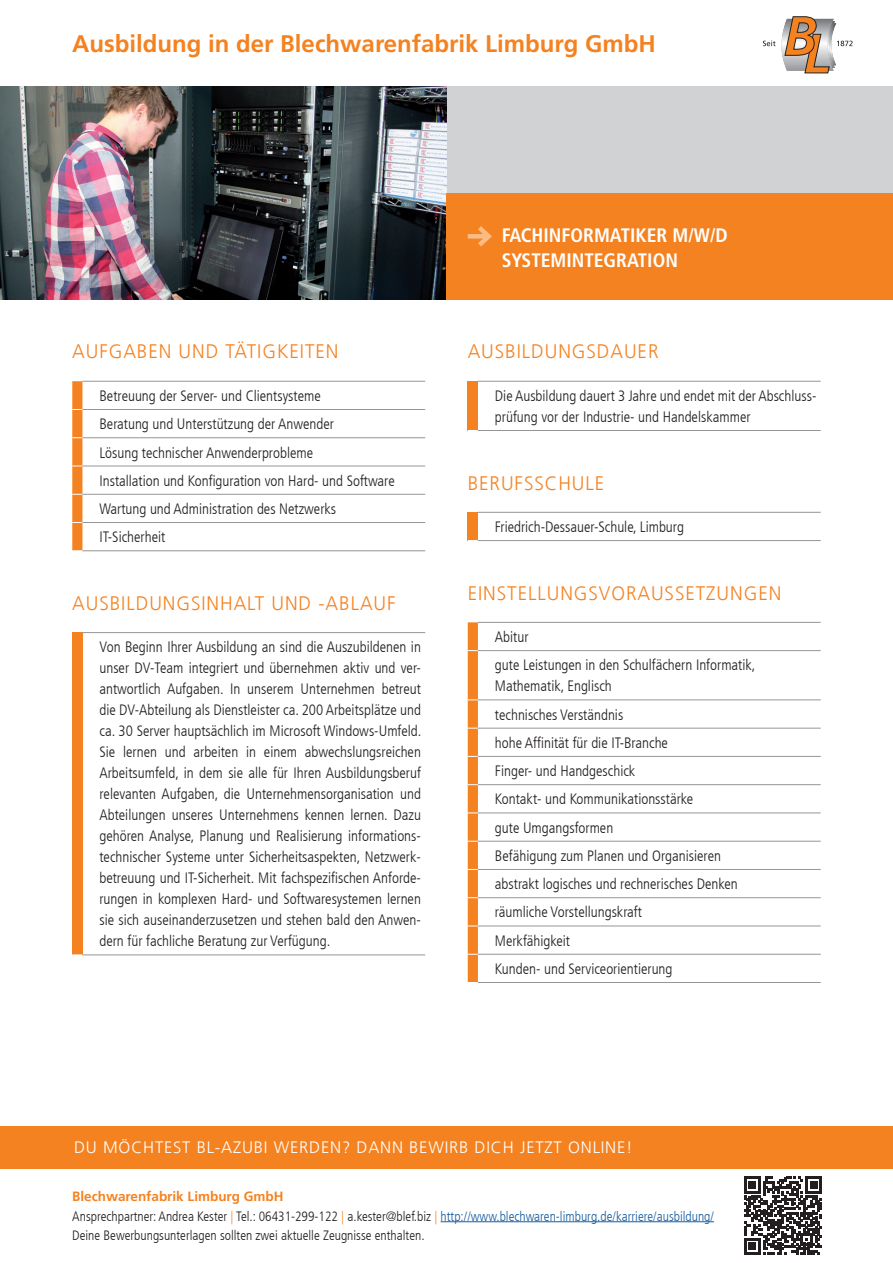
<style>
.page{position:relative;width:893px;height:1263px;background:#fff}
.page>*{position:absolute;margin:0;border:0;box-sizing:border-box;transform-origin:0 0}
.t1{font:700 24px "Frutiger LT Com";color:#f58220}
.t2{font:300 19.5px "Frutiger LT Com";letter-spacing:.05em;color:#f58220}
.t3{font:700 condensed 19.5px "Frutiger LT Com";color:#fff}
.t4{font:300 16.5px "Frutiger LT Com";letter-spacing:.05em;color:#fff}
.t5{font:300 condensed 15px/21px "Frutiger LT Com";color:#231f20}
.t6{font:300 condensed 13.5px/19.5px "Frutiger LT Com";color:#231f20}
.s1{font-weight:700;font-stretch:normal;color:#f58220}
.s2{color:#f58220}
.s3{color:#175d9e}
</style>
<div class="page">
<div style="left:0;top:86px;width:893px;height:214px;background:#d1d2d4"></div>
<svg style="left:763px;top:16px;width:90px;height:58px"></svg>
<div style="left:0;top:1126px;width:893px;height:42px;background:#f58220"></div>
<hr style="left:441px;top:1221px;width:273px;height:1px;background:#175d9e">
<svg style="left:744px;top:1177px;width:78px;height:77px"></svg>
<img style="left:0;top:86px;width:446px;height:214px">
<div style="left:468px;top:381px;width:10px;height:49px;background:#f58220"></div>
<hr style="left:478px;top:381px;width:343px;height:1px;background:#939598">
<hr style="left:478px;top:430px;width:343px;height:1px;background:#939598">
<div style="left:468px;top:512px;width:10px;height:28px;background:#f58220"></div>
<hr style="left:478px;top:512px;width:343px;height:1px;background:#939598">
<hr style="left:478px;top:540px;width:343px;height:1px;background:#939598">
<svg style="left:468px;top:622px;width:10px;height:361px;background:#f58628"></svg>
<hr style="left:478px;top:622px;width:343px;height:1px;background:#939598">
<hr style="left:478px;top:650px;width:343px;height:1px;background:#939598">
<hr style="left:478px;top:699px;width:343px;height:1px;background:#939598">
<hr style="left:478px;top:728px;width:343px;height:1px;background:#939598">
<hr style="left:478px;top:756px;width:343px;height:1px;background:#939598">
<hr style="left:478px;top:784px;width:343px;height:1px;background:#939598">
<hr style="left:478px;top:812px;width:343px;height:1px;background:#939598">
<hr style="left:478px;top:841px;width:343px;height:1px;background:#939598">
<hr style="left:478px;top:869px;width:343px;height:1px;background:#939598">
<hr style="left:478px;top:897px;width:343px;height:1px;background:#939598">
<hr style="left:478px;top:925px;width:343px;height:1px;background:#939598">
<hr style="left:478px;top:954px;width:343px;height:1px;background:#939598">
<hr style="left:478px;top:982px;width:343px;height:1px;background:#939598">
<svg style="left:72px;top:381px;width:10px;height:170px;background:#f5892d"></svg>
<hr style="left:82px;top:381px;width:343px;height:1px;background:#939598">
<hr style="left:82px;top:409px;width:343px;height:1px;background:#939598">
<hr style="left:82px;top:437px;width:343px;height:1px;background:#939598">
<hr style="left:82px;top:466px;width:343px;height:1px;background:#939598">
<hr style="left:82px;top:494px;width:343px;height:1px;background:#939598">
<hr style="left:82px;top:522px;width:343px;height:1px;background:#939598">
<hr style="left:82px;top:550px;width:343px;height:1px;background:#939598">
<div style="left:72px;top:633px;width:10px;height:322px;background:#f58220"></div>
<hr style="left:82px;top:632px;width:343px;height:1px;background:#939598">
<hr style="left:82px;top:954px;width:343px;height:1px;background:#939598">
<div style="left:446px;top:193px;width:447px;height:107px;background:#f58220"></div>
<div style="left:468px;top:234px;width:21px;height:5px;background:#fbbb85"></div>
<svg style="left:473px;top:226px;width:19px;height:21px"></svg>
<h1 class="t1" style="left:72px;top:29px;width:585px">Ausbildung in der Blechwarenfabrik Limburg GmbH</h1>
<p class="t2" style="left:72px;top:340px;width:268px">AUFGABEN UND TÄTIGKEITEN</p>
<p class="t5" style="left:99px;top:385px;width:223px">Betreuung der Server- und Clientsysteme</p>
<p class="t5" style="left:99px;top:414px;width:236px">Beratung und Unterstützung der Anwender</p>
<p class="t5" style="left:99px;top:442px;width:215px">Lösung technischer Anwenderprobleme</p>
<p class="t5" style="left:99px;top:470px;width:297px">Installation und Konfiguration von Hard- und Software</p>
<p class="t5" style="left:99px;top:498px;width:238px">Wartung und Administration des Netzwerks</p>
<p class="t5" style="left:99px;top:527px;width:67px">IT-Sicherheit</p>
<p class="t2" style="left:72px;top:592px;width:325px">AUSBILDUNGSINHALT UND -ABLAUF</p>
<p class="t5" style="left:99px;top:637px;width:324px;text-align:justify">Von Beginn Ihrer Ausbildung an sind die Auszubildenen in unser DV-Team integriert und übernehmen aktiv und ver&shy;antwortlich Aufgaben. In unserem Unternehmen betreut die DV-Abteilung als Dienstleister ca. 200 Arbeitsplätze und ca. 30 Server hauptsächlich im Microsoft Windows-Umfeld.<br>Sie lernen und arbeiten in einem abwechslungsreichen Arbeitsumfeld, in dem sie alle für Ihren Ausbildungsberuf relevanten Aufgaben, die Unternehmensorganisation und Abteilungen unseres Unternehmens kennen lernen. Dazu gehören Analyse, Planung und Realisierung informations&shy;technischer Systeme unter Sicherheitsaspekten, Netzwerk&shy;betreuung und IT-Sicherheit. Mit fachspezifischen Anforde&shy;rungen in komplexen Hard- und Softwaresystemen lernen sie sich auseinanderzusetzen und stehen bald den Anwen&shy;dern für fachliche Beratung zur Verfügung.</p>
<p class="t3" style="left:502px;top:223px;width:227px">FACHINFORMATIKER M/W/D</p>
<p class="t3" style="left:502px;top:248px;width:178px">SYSTEMINTEGRATION</p>
<p class="t2" style="left:468px;top:340px;width:192px">AUSBILDUNGSDAUER</p>
<p class="t5" style="left:495px;top:385px;width:323px">Die Ausbildung dauert 3 Jahre und endet mit der Abschluss&shy;prüfung vor der Industrie- und Handelskammer</p>
<p class="t2" style="left:468px;top:471px;width:138px">BERUFSSCHULE</p>
<p class="t5" style="left:495px;top:516px;width:191px">Friedrich-Dessauer-Schule, Limburg</p>
<p class="t2" style="left:468px;top:581px;width:315px">EINSTELLUNGSVORAUSSETZUNGEN</p>
<p class="t5" style="left:495px;top:627px;width:35px">Abitur</p>
<p class="t5" style="left:495px;top:655px;width:262px">gute Leistungen in den Schulfächern Informatik,</p>
<p class="t5" style="left:495px;top:676px;width:118px">Mathematik, Englisch</p>
<p class="t5" style="left:495px;top:704px;width:130px">technisches Verständnis</p>
<p class="t5" style="left:495px;top:732px;width:175px">hohe Affinität für die IT-Branche</p>
<p class="t5" style="left:495px;top:761px;width:142px">Finger- und Handgeschick</p>
<p class="t5" style="left:495px;top:789px;width:200px">Kontakt- und Kommunikationsstärke</p>
<p class="t5" style="left:495px;top:817px;width:120px">gute Umgangsformen</p>
<p class="t5" style="left:495px;top:845px;width:228px">Befähigung zum Planen und Organisieren</p>
<p class="t5" style="left:495px;top:874px;width:244px">abstrakt logisches und rechnerisches Denken</p>
<p class="t5" style="left:495px;top:902px;width:149px">räumliche Vorstellungskraft</p>
<p class="t5" style="left:495px;top:930px;width:76px">Merkfähigkeit</p>
<p class="t5" style="left:495px;top:958px;width:179px">Kunden- und Serviceorientierung</p>
<p class="t4" style="left:74px;top:1138px;width:560px">DU MÖCHTEST BL-AZUBI WERDEN? DANN BEWIRB DICH JETZT ONLINE!</p>
<p class="t6" style="left:72px;top:1187px;width:643px"><span class="s1">Blechwarenfabrik Limburg GmbH<br></span>Ansprechpartner: Andrea Kester <span class="s2">|</span> Tel.: 06431-299-122 <span class="s2">|</span> a.kester@blef.biz <span class="s2">|</span> <span class="s3">http://www.blechwaren-limburg.de/karriere/ausbildung/<br></span>Deine Bewerbungsunterlagen sollten zwei aktuelle Zeugnisse enthalten.</p>
</div>
